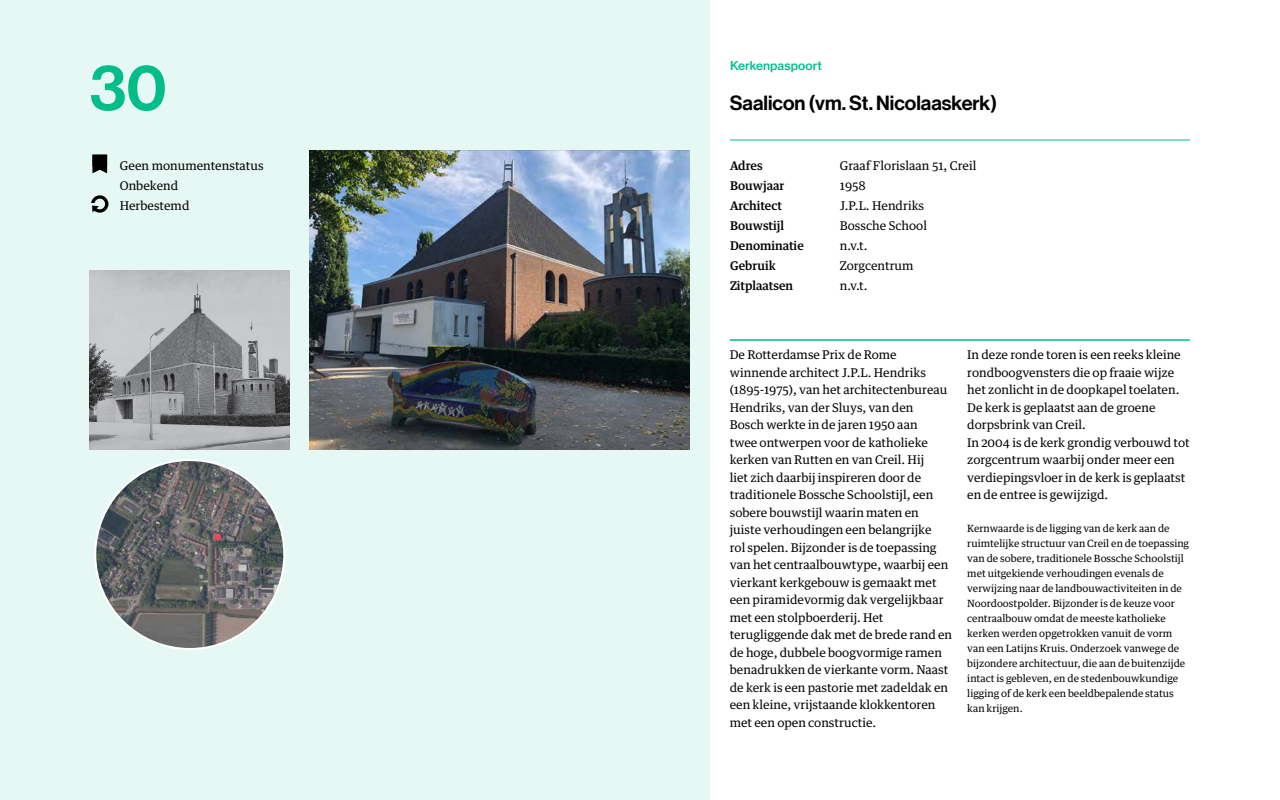
<style>
.page{position:relative;width:1280px;height:800px;background:#fff}
.page>*{position:absolute;margin:0;border:0;box-sizing:border-box;transform-origin:0 0}
.t1{font:64px "N Haas Grotesk DS Pro 65 Md";color:#00bd89}
.t2{font:20px "N Haas Grotesk DS Pro 65 Md";color:#000}
.t3{font:12px/17.5px "Guardian Text Egyp";color:#000}
.t4{font:500 12px/20px "Guardian Text Egyp";color:#000}
.t5{font:12px "N Haas Grotesk TX Pro 65 Md";color:#00bd89}
.t6{font:10px/15px "Guardian Text Egyp";color:#000}
</style>
<div class="page">
<hr style="left:1279px;top:0;width:1px;height:800px;background:#e6f8f3">
<hr style="left:730px;top:140px;width:460px;height:1px;background:#00bd89">
<div style="left:0;top:0;width:710px;height:800px;background:#e6f8f3"></div>
<hr style="left:730px;top:340px;width:460px;height:1px;background:#00bd89">
<svg style="left:92px;top:155px;width:15px;height:18px"></svg>
<svg style="left:91px;top:195px;width:17px;height:18px"></svg>
<img style="left:95px;top:460px;width:189px;height:189px;border-radius:95px">
<img style="left:90px;top:270px;width:200px;height:180px">
<img style="left:310px;top:150px;width:380px;height:300px">
<svg style="left:215px;top:534px;width:6px;height:6px"></svg>
<h1 class="t1" style="left:90px;top:50px;width:78px">30</h1>
<p class="t3" style="left:120px;top:154px;width:145px;line-height:20px">Geen monumentenstatus<br>Onbekend<br>Herbestemd</p>
<p class="t5" style="left:730px;top:58px;width:93px">Kerkenpaspoort</p>
<h2 class="t2" style="left:730px;top:91px;width:269px">Saalicon (vm. St. Nicolaaskerk)</h2>
<p class="t4" style="left:730px;top:155px;width:75px">Adres<br>Bouwjaar<br>Architect<br>Bouwstijl<br>Denominatie<br>Gebruik<br>Zitplaatsen</p>
<p class="t3" style="left:840px;top:154px;width:138px;line-height:20px">Graaf Florislaan 51, Creil<br>1958<br>J.P.L. Hendriks<br>Bossche School<br>n.v.t.<br>Zorgcentrum<br>n.v.t.</p>
<p class="t3" style="left:730px;top:345px;width:224px">De Rotterdamse Prix de Rome winnende architect J.P.L. Hendriks (1895-1975), van het architectenbureau Hendriks, van der Sluys, van den<br>Bosch werkte in de jaren 1950 aan<br>twee ontwerpen voor de katholieke kerken van Rutten en van Creil. Hij<br>liet zich daarbij inspireren door de traditionele Bossche Schoolstijl, een sobere bouwstijl waarin maten en juiste verhoudingen een belangrijke<br>rol spelen. Bijzonder is de toepassing van het centraalbouwtype, waarbij een vierkant kerkgebouw is gemaakt met een piramidevormig dak vergelijkbaar met een stolpboerderij. Het terugliggende dak met de brede rand en de hoge, dubbele boogvormige ramen benadrukken de vierkante vorm. Naast de kerk is een pastorie met zadeldak en een kleine, vrijstaande klokkentoren met een open constructie.</p>
<p class="t3" style="left:967px;top:345px;width:224px">In deze ronde toren is een reeks kleine rondboogvensters die op fraaie wijze het zonlicht in de doopkapel toelaten.<br>De kerk is geplaatst aan de groene dorpsbrink van Creil.<br>In 2004 is de kerk grondig verbouwd tot zorgcentrum waarbij onder meer een verdiepingsvloer in de kerk is geplaatst en de entree is gewijzigd.</p>
<p class="t6" style="left:967px;top:520px;width:223px">Kernwaarde is de ligging van de kerk aan de ruimtelijke structuur van Creil en de toepassing van de sobere, traditionele Bossche Schoolstijl met uitgekiende verhoudingen evenals de verwijzing naar de landbouwactiviteiten in de Noordoostpolder. Bijzonder is de keuze voor centraalbouw omdat de meeste katholieke kerken werden opgetrokken vanuit de vorm van een Latijns Kruis. Onderzoek vanwege de bijzondere architectuur, die aan de buitenzijde intact is gebleven, en de stedenbouwkundige ligging of de kerk een beeldbepalende status kan krijgen.</p>
</div>
